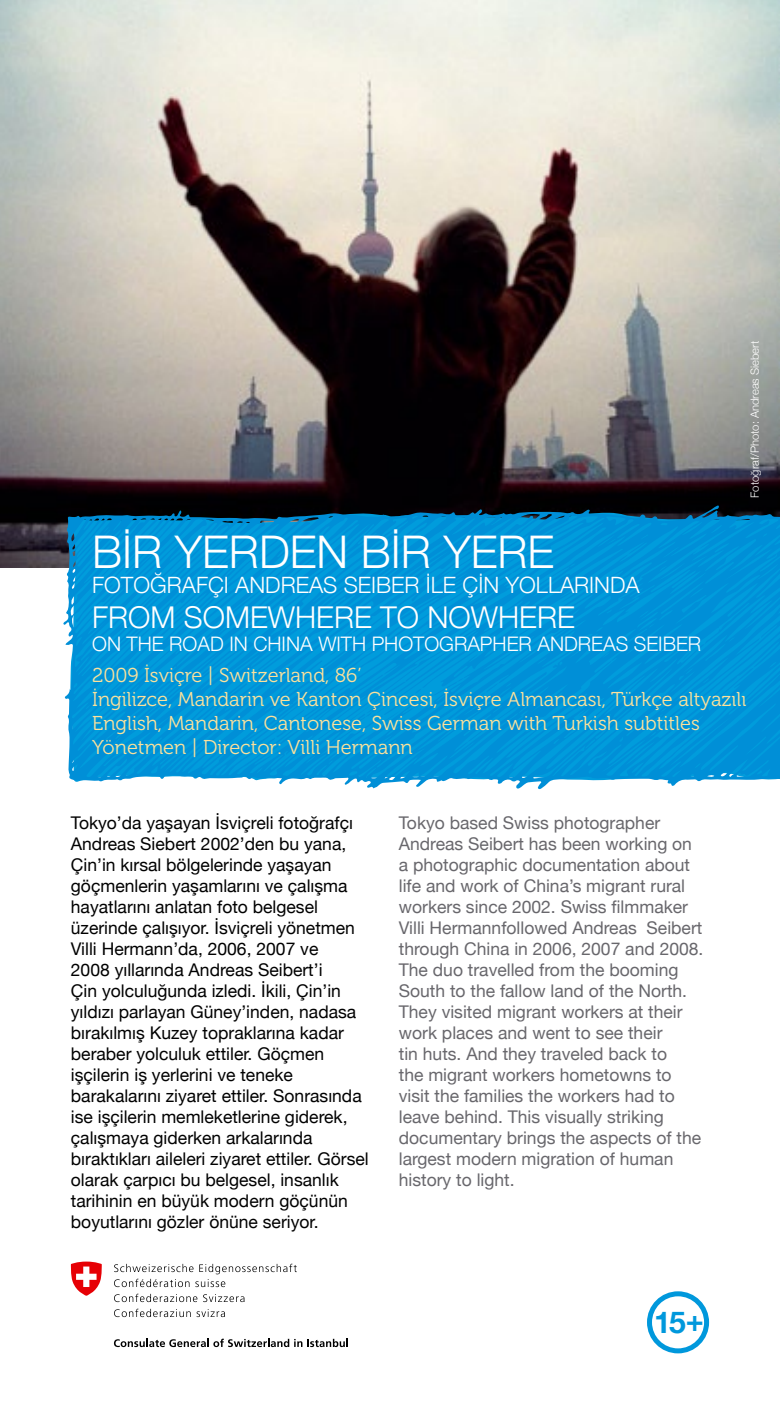
<style>
.page{position:relative;width:780px;height:1418px;background:#fff}
.page>*{position:absolute;margin:0;border:0;box-sizing:border-box;transform-origin:0 0}
.t1{font:300 45px "Helvetica Neue";color:#fff}
.t2{font:300 30px "Helvetica Neue";color:#fff}
.t3{font:700 30px "Helvetica Neue";color:#0098dc}
.t4{font:300 22.5px "Helvetica Neue";color:#fff}
.t5{font:20px/24px "Museo 300";color:#fde19c}
.t6{font:300 20px "Helvetica Neue";color:#fff}
.t7{font:17.5px/21px "Helvetica Neue";color:#000}
.t8{font:17.5px/21px "Helvetica Neue";color:#68676c}
.t9{font:300 11.25px "Helvetica Neue";color:#fff}
</style>
<div class="page">
<img style="left:0;top:0;width:780px;height:567px">
<svg style="left:114px;top:1263px;width:183px;height:24px"></svg>
<svg style="left:114px;top:1293px;width:83px;height:9px"></svg>
<svg style="left:203px;top:1294px;width:41px;height:8px"></svg>
<svg style="left:114px;top:1308px;width:111px;height:9px"></svg>
<svg style="left:114px;top:1338px;width:234px;height:8px"></svg>
<svg style="left:70px;top:1261px;width:32px;height:34px"></svg>
<div style="left:647px;top:1291px;width:62px;height:62px;border:5px solid #0098dc;border-radius:50%"></div>
<svg style="left:63px;top:505px;width:717px;height:284px;background:#0b93d1"></svg>
<div style="left:540px;top:609px;width:10px;height:7px;background:#009bdb"></div>
<div style="left:527px;top:618px;width:8px;height:6px;background:#009adb"></div>
<svg style="left:257px;top:550px;width:7px;height:6px"></svg>
<div style="left:159px;top:647px;width:162px;height:109px;background:#0097da"></div>
<svg style="left:351px;top:617px;width:22px;height:16px"></svg>
<svg style="left:625px;top:708px;width:17px;height:14px"></svg>
<svg style="left:115px;top:574px;width:9px;height:9px"></svg>
<svg style="left:365px;top:678px;width:98px;height:49px;background:#0097da"></svg>
<svg style="left:486px;top:573px;width:26px;height:16px"></svg>
<svg style="left:486px;top:683px;width:12px;height:9px"></svg>
<svg style="left:388px;top:558px;width:6px;height:4px"></svg>
<svg style="left:712px;top:667px;width:41px;height:35px"></svg>
<svg style="left:682px;top:648px;width:12px;height:12px"></svg>
<p class="t9" style="left:745px;top:497px;width:158px;rotate:-90deg">Fotoğraf/Photo: Andreas Siebert</p>
<h1 class="t1" style="left:92px;top:516px;width:463px">BİR YERDEN BİR YERE</h1>
<p class="t4" style="left:92px;top:567px;width:549px">FOTOĞRAFÇI ANDREAS SEIBER İLE ÇİN YOLLARINDA</p>
<h2 class="t2" style="left:92px;top:593px;width:484px">FROM SOMEWHERE TO NOWHERE</h2>
<p class="t6" style="left:92px;top:627px;width:610px">ON THE ROAD IN CHINA WITH PHOTOGRAPHER ANDREAS SEIBER</p>
<p class="t5" style="left:92px;top:663px;width:655px">2009 İsviçre | Switzerland, 86’<br>İngilizce, Mandarin ve Kanton Çincesi, İsviçre Almancası, Türkçe altyazılı English, Mandarin, Cantonese, Swiss German with Turkish subtitles Yönetmen | Director: Villi Hermann</p>
<p class="t7" style="left:71px;top:811px;width:299px">Tokyo’da yaşayan İsviçreli fotoğrafçı Andreas Siebert 2002’den bu yana, Çin’in kırsal bölgelerinde yaşayan göçmenlerin yaşamlarını ve çalışma hayatlarını anlatan foto belgesel üzerinde çalışıyor. İsviçreli yönetmen Villi Hermann’da, 2006, 2007 ve<br>2008 yıllarında Andreas Seibert’i<br>Çin yolculuğunda izledi. İkili, Çin’in yıldızı parlayan Güney’inden, nadasa bırakılmış Kuzey topraklarına kadar beraber yolculuk ettiler. Göçmen işçilerin iş yerlerini ve teneke barakalarını ziyaret ettiler. Sonrasında ise işçilerin memleketlerine giderek, çalışmaya giderken arkalarında bıraktıkları aileleri ziyaret ettiler. Görsel olarak çarpıcı bu belgesel, insanlık tarihinin en büyük modern göçünün boyutlarını gözler önüne seriyor.</p>
<p class="t8" style="left:399px;top:811px;width:306px">Tokyo based Swiss photographer Andreas Seibert has been working on a photographic documentation about life and work of China’s migrant rural workers since 2002. Swiss filmmaker Villi Hermannfollowed Andreas Seibert through China in 2006, 2007 and 2008.<br>The duo travelled from the booming South to the fallow land of the North.<br>They visited migrant workers at their work places and went to see their<br>tin huts. And they traveled back to<br>the migrant workers hometowns to visit the families the workers had to leave behind. This visually striking documentary brings the aspects of the largest modern migration of human history to light.</p>
<h2 class="t3" style="left:654px;top:1295px;width:51px">15+</h2>
</div>
